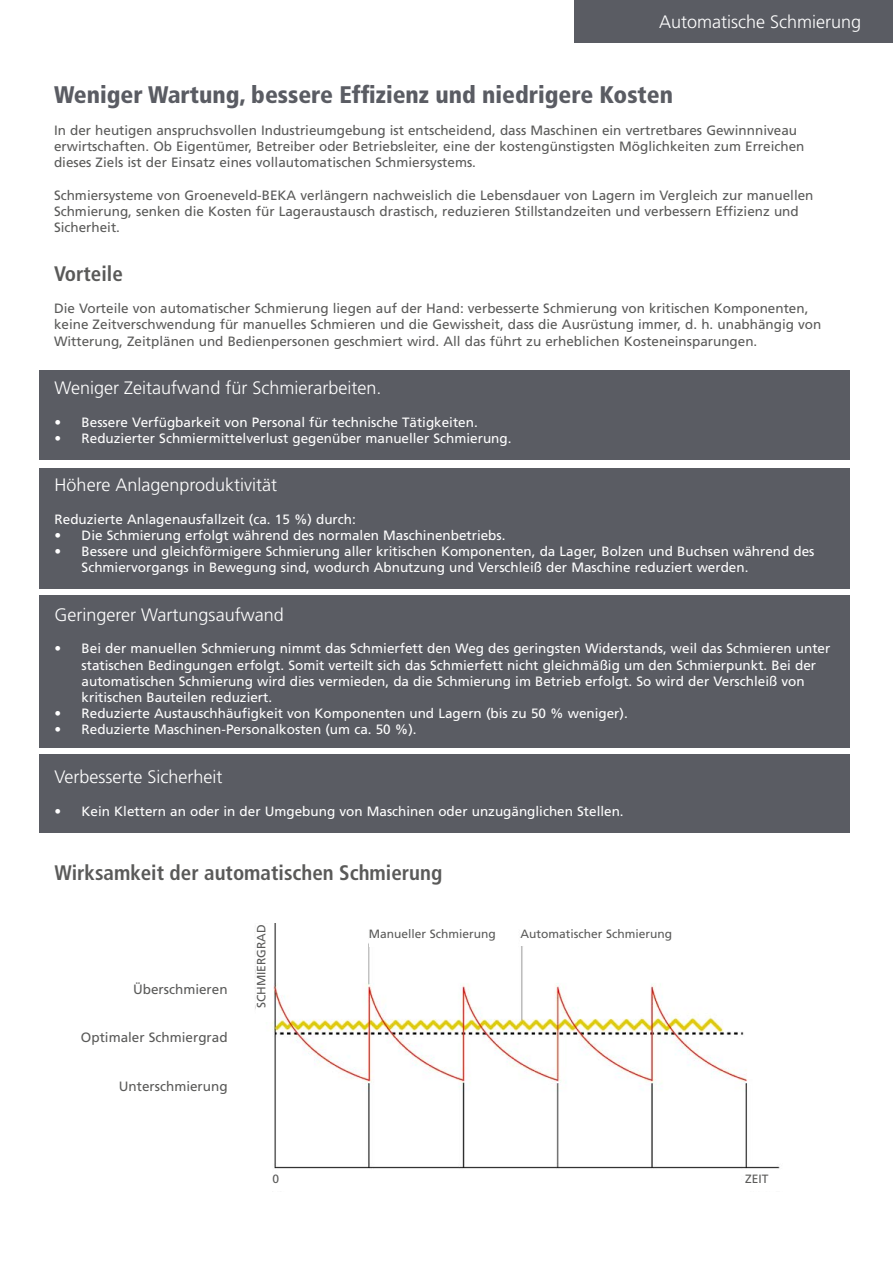
<style>
.page{position:relative;width:893px;height:1263px;background:#fff}
.page>*{position:absolute;margin:0;border:0;box-sizing:border-box;transform-origin:0 0}
.t1{font:900 condensed 24px "Frutiger LT Std";color:#5a5c63}
.t2{font:700 condensed 21px "Frutiger LT Std";color:#5a5a59}
.t3{font:300 18px "Frutiger LT Std";color:#fff}
.t4{font:13.5px/16.2px "Frutiger LT Std";color:#fff}
.t5{font:13.5px/16.2px "Frutiger LT Std";color:#5a5a59}
.t6{font:12px "Frutiger LT Std";color:#5a5a59}
</style>
<div class="page">
<div style="left:574px;top:0;width:319px;height:43px;background:#5a5c63"></div>
<div style="left:39px;top:370px;width:810px;height:89px;background:#5a5c63"></div>
<div style="left:39px;top:468px;width:810px;height:121px;background:#5a5c63"></div>
<div style="left:39px;top:595px;width:810px;height:152px;background:#5a5c63"></div>
<div style="left:39px;top:755px;width:810px;height:78px;background:#5a5c63"></div>
<img style="left:255px;top:924px;width:525px;height:245px">
<div style="left:369px;top:929px;width:140px;height:17px;background:#fff"></div>
<div style="left:520px;top:929px;width:206px;height:16px;background:#fff"></div>
<div style="left:256px;top:924px;width:17px;height:98px;background:#fff"></div>
<div style="left:745px;top:999px;width:53px;height:56px;background:#fff"></div>
<h3 class="t3" style="left:659px;top:12px;width:204px">Automatische Schmierung</h3>
<h1 class="t1" style="left:54px;top:80px;width:621px">Weniger Wartung, bessere Effizienz und niedrigere Kosten</h1>
<p class="t5" style="left:54px;top:122px;width:752px">In der heutigen anspruchsvollen Industrieumgebung ist entscheidend, dass Maschinen ein vertretbares Gewinnniveau erwirtschaften. Ob Eigentümer, Betreiber oder Betriebsleiter, eine der kostengünstigsten Möglichkeiten zum Erreichen dieses Ziels ist der Einsatz eines vollautomatischen Schmiersystems.</p>
<p class="t5" style="left:54px;top:187px;width:761px">Schmiersysteme von Groeneveld-BEKA verlängern nachweislich die Lebensdauer von Lagern im Vergleich zur manuellen<br>Schmierung, senken die Kosten für Lageraustausch drastisch, reduzieren Stillstandzeiten und verbessern Effizienz und<br>Sicherheit.</p>
<h2 class="t2" style="left:54px;top:261px;width:70px">Vorteile</h2>
<p class="t5" style="left:54px;top:300px;width:769px">Die Vorteile von automatischer Schmierung liegen auf der Hand: verbesserte Schmierung von kritischen Komponenten, keine Zeitverschwendung für manuelles Schmieren und die Gewissheit, dass die Ausrüstung immer, d. h. unabhängig von<br>Witterung, Zeitplänen und Bedienpersonen geschmiert wird. All das führt zu erheblichen Kosteneinsparungen.</p>
<h3 class="t3" style="left:55px;top:378px;width:328px">Weniger Zeitaufwand für Schmierarbeiten.</h3>
<p class="t4" style="left:55px;top:414px;width:425px">• Bessere Verfügbarkeit von Personal für technische Tätigkeiten.</p>
<p class="t4" style="left:55px;top:430px;width:458px">• Reduzierter Schmiermittelverlust gegenüber manueller Schmierung.</p>
<h3 class="t3" style="left:55px;top:475px;width:224px">Höhere Anlagenproduktivität</h3>
<p class="t4" style="left:55px;top:511px;width:303px">Reduzierte Anlagenausfallzeit (ca. 15 %) durch:</p>
<p class="t4" style="left:55px;top:527px;width:452px">• Die Schmierung erfolgt während des normalen Maschinenbetriebs.</p>
<p class="t4" style="left:82px;top:543px;width:734px;text-indent:-27px">• Bessere und gleichförmigere Schmierung aller kritischen Komponenten, da Lager, Bolzen und Buchsen während des<br>Schmiervorgangs in Bewegung sind, wodurch Abnutzung und Verschleiß der Maschine reduziert werden.</p>
<h3 class="t3" style="left:55px;top:605px;width:231px">Geringerer Wartungsaufwand</h3>
<p class="t4" style="left:82px;top:641px;width:750px;text-indent:-27px">• Bei der manuellen Schmierung nimmt das Schmierfett den Weg des geringsten Widerstands, weil das Schmieren unter statischen Bedingungen erfolgt. Somit verteilt sich das Schmierfett nicht gleichmäßig um den Schmierpunkt. Bei der automatischen Schmierung wird dies vermieden, da die Schmierung im Betrieb erfolgt. So wird der Verschleiß von kritischen Bauteilen reduziert.</p>
<p class="t4" style="left:55px;top:705px;width:575px">• Reduzierte Austauschhäufigkeit von Komponenten und Lagern (bis zu 50 % weniger).</p>
<p class="t4" style="left:55px;top:722px;width:363px">• Reduzierte Maschinen-Personalkosten (um ca. 50 %).</p>
<h3 class="t3" style="left:55px;top:767px;width:169px">Verbesserte Sicherheit</h3>
<p class="t4" style="left:55px;top:803px;width:571px">• Kein Klettern an oder in der Umgebung von Maschinen oder unzugänglichen Stellen.</p>
<h2 class="t2" style="left:55px;top:860px;width:389px">Wirksamkeit der automatischen Schmierung</h2>
<p class="t5" style="left:133px;top:981px;width:96px">Überschmieren</p>
<p class="t5" style="left:81px;top:1029px;width:148px">Optimaler Schmiergrad</p>
<p class="t5" style="left:119px;top:1078px;width:110px">Unterschmierung</p>
<p class="t6" style="left:254px;top:1008px;width:85px;rotate:-90deg">SCHMIERGRAD</p>
<p class="t6" style="left:369px;top:927px;width:129px">Manueller Schmierung</p>
<p class="t6" style="left:520px;top:927px;width:153px">Automatischer Schmierung</p>
<p class="t6" style="left:273px;top:1172px;width:8px">0</p>
<p class="t6" style="left:745px;top:1172px;width:25px">ZEIT</p>
</div>
